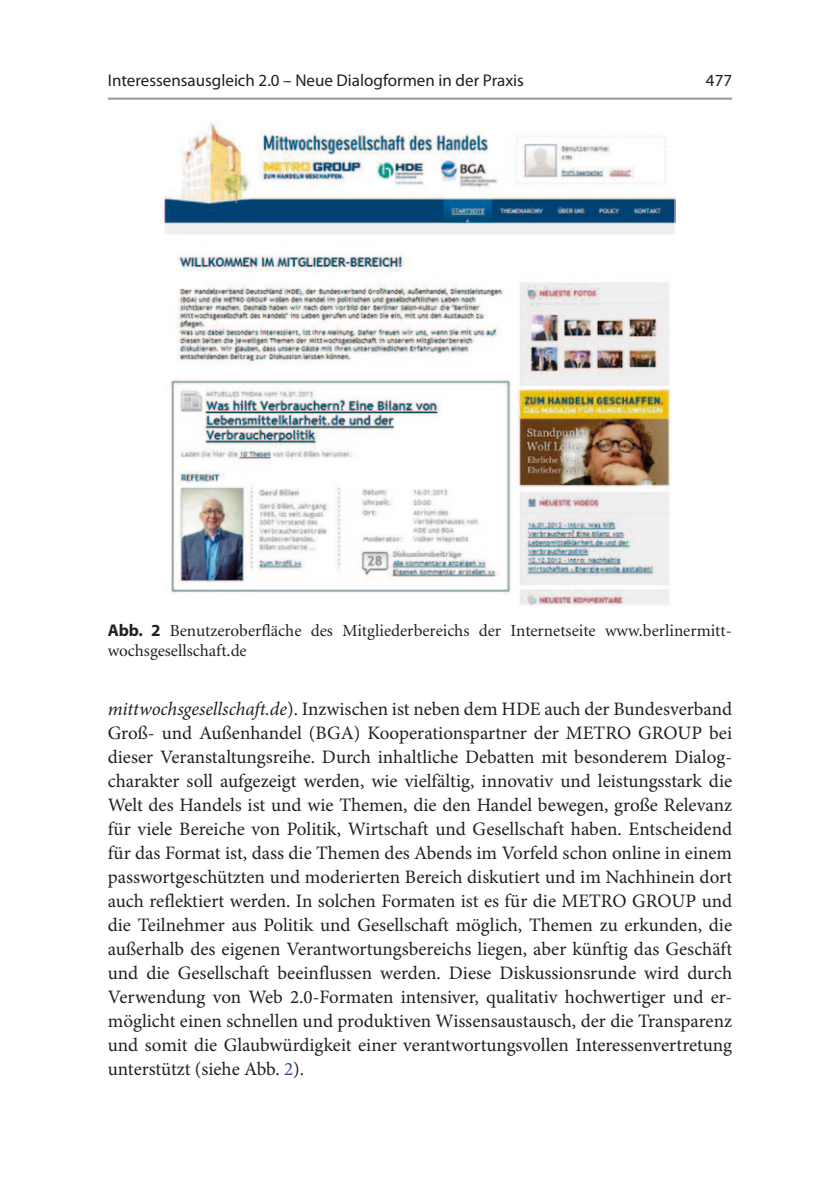
<style>
.page{position:relative;width:840px;height:1191px;background:#fff}
.page>*{position:absolute;margin:0;border:0;box-sizing:border-box;transform-origin:0 0}
.t1{font:19px/24px "Minion Pro";letter-spacing:-.005em;color:#231f20;text-align:justify}
.t2{font:17px/20px "Minion";color:#231f20}
.t3{font:17px "Myriad Pro";color:#231f20}
.s1{font-family:"Myriad Pro";font-weight:700}
.s2{font-style:italic}
.s3{color:#324a97}
</style>
<div class="page">
<hr style="left:108px;top:98px;width:623px;height:2px;background:#949699">
<img style="left:164px;top:119px;width:511px;height:487px">
<p class="t3" style="left:108px;top:70px;width:417px">Interessensausgleich 2.0 – Neue Dialogformen in der Praxis</p>
<p class="t3" style="left:705px;top:70px;width:28px">477</p>
<p class="t2" style="left:108px;top:621px;width:625px"><span class="s1">Abb. 2</span> Benutzeroberfläche des Mitgliederbereichs der Internetseite www.berlinermitt&shy;wochsgesellschaft.de</p>
<p class="t1" style="left:108px;top:697px;width:625px"><span class="s2">mittwochsgesellschaft.de</span>). Inzwischen ist neben dem HDE auch der Bundesverband Groß- und Außenhandel (BGA) Kooperationspartner der METRO GROUP bei dieser Veranstaltungsreihe. Durch inhaltliche Debatten mit besonderem Dialog&shy;charakter soll aufgezeigt werden, wie vielfältig, innovativ und leistungsstark die Welt des Handels ist und wie Themen, die den Handel bewegen, große Relevanz für viele Bereiche von Politik, Wirtschaft und Gesellschaft haben. Entscheidend für das Format ist, dass die Themen des Abends im Vorfeld schon online in einem passwortgeschützten und moderierten Bereich diskutiert und im Nachhinein dort auch reflektiert werden. In solchen Formaten ist es für die METRO GROUP und die Teilnehmer aus Politik und Gesellschaft möglich, Themen zu erkunden, die außerhalb des eigenen Verantwortungsbereichs liegen, aber künftig das Geschäft und die Gesellschaft beeinflussen werden. Diese Diskussionsrunde wird durch Verwendung von Web 2.0-Formaten intensiver, qualitativ hochwertiger und er&shy;möglicht einen schnellen und produktiven Wissensaustausch, der die Transparenz und somit die Glaubwürdigkeit einer verantwortungsvollen Interessenvertretung unterstützt (siehe Abb. <span class="s3">2</span>).</p>
</div>
